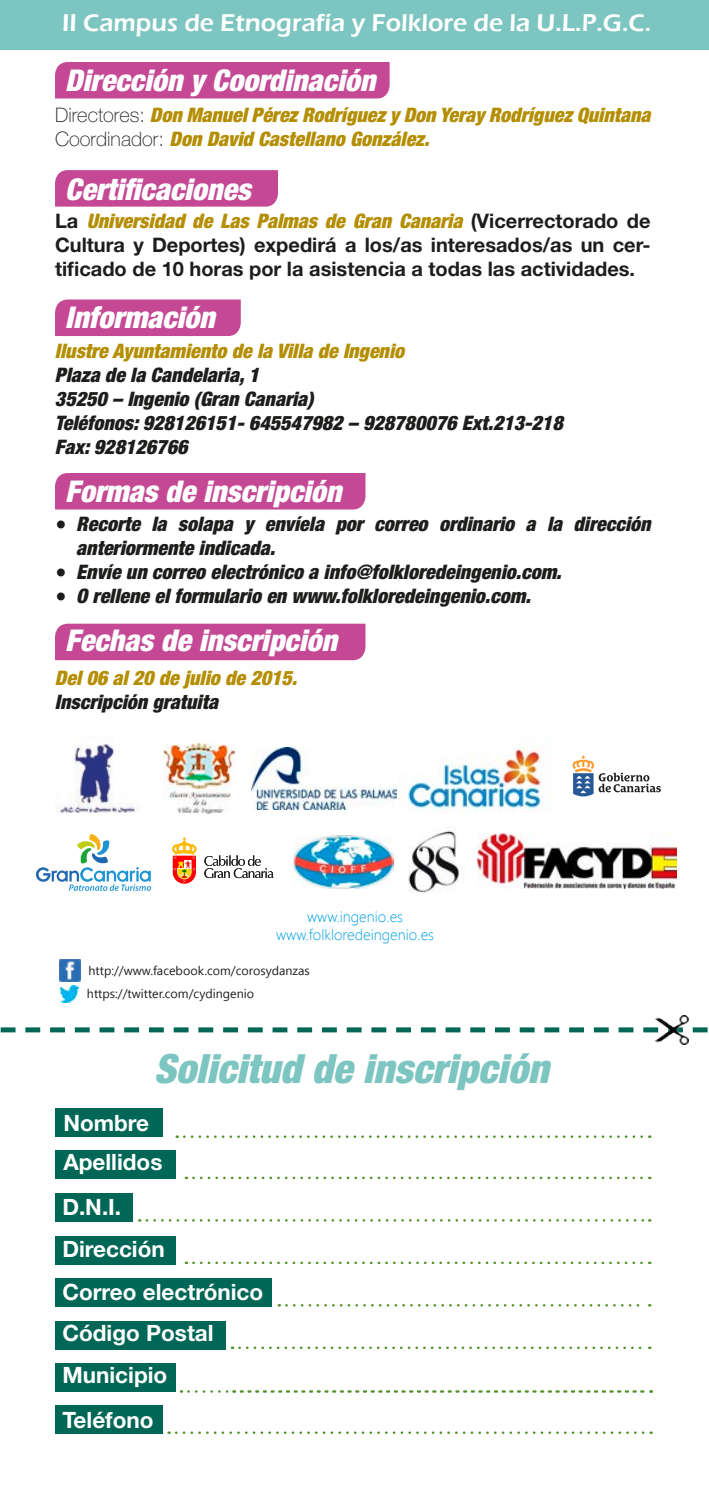
<style>
.page{position:relative;width:709px;height:1489px;background:#fff}
.page>*{position:absolute;margin:0;border:0;box-sizing:border-box;transform-origin:0 0}
.t1{font:italic 900 condensed 40.25px "Helvetica Neue LT Std";color:#7cc5c0}
.t2{font:italic 900 condensed 30px "Helvetica Neue LT Std";color:#fff}
.t3{font:600 25px "Eras ITC";color:#fff}
.t4{font:700 22.5px "Helvetica Neue LT Std";color:#fff}
.t5{font:italic 900 condensed 20px/24px "Helvetica Neue LT Std";color:#1d1d1b}
.t6{font:italic 900 condensed 20px/24px "Helvetica Neue LT Std";color:#b48e00}
.t7{font:700 20px/24px "Helvetica Neue LT Std";color:#1d1d1b;text-align:justify}
.t8{font:300 15px/18px "Segoe UI";color:#009fe3;text-align:center}
.t9{font:12.5px/23.2px "Segoe UI";color:#1d1d1b}
.t10{font:9.75px "Univers";color:#1d1d1b}
.s1{font-weight:100;font-style:normal;font-stretch:normal;color:#1d1d1b}
.s2{font-weight:900;font-style:italic;font-stretch:condensed;color:#b48e00}
.s3{font-family:"Minion Pro";font-weight:400;font-style:normal;font-stretch:normal;font-size:30px}
</style>
<div class="page">
<svg style="left:0;top:1027px;width:708px;height:407px"></svg>
<div style="left:55px;top:473px;width:310px;height:36px;background:#c44894"></div>
<div style="left:55px;top:623px;width:310px;height:37px;background:#c44894"></div>
<div style="left:55px;top:299px;width:186px;height:37px;background:#c44894"></div>
<img style="left:400px;top:745px;width:144px;height:67px">
<img style="left:55px;top:737px;width:81px;height:76px">
<img style="left:251px;top:748px;width:145px;height:61px">
<svg style="left:572px;top:755px;width:89px;height:41px"></svg>
<svg style="left:36px;top:834px;width:115px;height:56px"></svg>
<svg style="left:172px;top:837px;width:102px;height:47px"></svg>
<img style="left:163px;top:743px;width:71px;height:70px">
<img style="left:294px;top:835px;width:99px;height:53px">
<img style="left:59px;top:959px;width:22px;height:22px">
<img style="left:59px;top:985px;width:21px;height:17px">
<div style="left:0;top:0;width:709px;height:49px;background:#7cc5c0"></div>
<img style="left:408px;top:827px;width:56px;height:66px">
<img style="left:478px;top:833px;width:198px;height:55px">
<div style="left:55px;top:1108px;width:108px;height:28px;background:#065"></div>
<div style="left:55px;top:1235px;width:120px;height:28px;background:#065"></div>
<div style="left:55px;top:1363px;width:120px;height:28px;background:#065"></div>
<div style="left:55px;top:1150px;width:120px;height:28px;background:#065"></div>
<div style="left:55px;top:1278px;width:216px;height:28px;background:#065"></div>
<div style="left:55px;top:1405px;width:108px;height:28px;background:#065"></div>
<div style="left:55px;top:1193px;width:78px;height:28px;background:#065"></div>
<div style="left:55px;top:1320px;width:170px;height:28px;background:#065"></div>
<img style="left:655px;top:1015px;width:33px;height:29px">
<svg style="left:184px;top:1135px;width:466px;height:2px"></svg>
<svg style="left:193px;top:1176px;width:457px;height:3px"></svg>
<svg style="left:147px;top:1218px;width:503px;height:3px"></svg>
<svg style="left:193px;top:1261px;width:457px;height:2px"></svg>
<svg style="left:286px;top:1303px;width:364px;height:3px"></svg>
<svg style="left:239px;top:1346px;width:411px;height:2px"></svg>
<svg style="left:188px;top:1389px;width:463px;height:3px"></svg>
<svg style="left:176px;top:1431px;width:475px;height:2px"></svg>
<div style="left:55px;top:62px;width:334px;height:36px;background:#c44894"></div>
<div style="left:55px;top:170px;width:223px;height:37px;background:#c44894"></div>
<p class="t3" style="left:62px;top:9px;width:590px">II Campus de Etnografía y Folklore de la U.L.P.G.C.</p>
<h2 class="t2" style="left:65px;top:62px;width:312px">Dirección y Coordinación</h2>
<p class="t6" style="left:55px;top:103px;width:597px"><span class="s1">Directores:</span> Don Manuel Pérez Rodríguez y Don Yeray Rodríguez Quintana<br><span class="s1">Coordinador:</span> Don David Castellano González.</p>
<h2 class="t2" style="left:65px;top:170px;width:187px">Certificaciones</h2>
<p class="t7" style="left:55px;top:208px;width:597px">La <span class="s2">Universidad de Las Palmas de Gran Canaria</span> (Vicerrectorado de Cultura y Deportes) expedirá a los/as interesados/as un cer&shy;tificado de 10 horas por la asistencia a todas las actividades.</p>
<h2 class="t2" style="left:65px;top:298px;width:151px">Información</h2>
<p class="t6" style="left:55px;top:339px;width:351px">Ilustre Ayuntamiento de la Villa de Ingenio</p>
<p class="t5" style="left:55px;top:363px;width:509px">Plaza de la Candelaria, 1<br>35250 – Ingenio (Gran Canaria)<br>Teléfonos: 928126151- 645547982 – 928780076 Ext.213-218<br>Fax: 928126766</p>
<h2 class="t2" style="left:65px;top:473px;width:278px">Formas de inscripción</h2>
<p class="t10" style="left:564px;top:512px;width:132px">Marca Gobierno de Canarias</p>
<p class="t5" style="left:76px;top:512px;width:576px;text-indent:-21px"><span class="s3">•</span> Recorte la solapa y envíela por correo ordinario a la dirección anteriormente indicada.</p>
<p class="t5" style="left:55px;top:560px;width:508px"><span class="s3">•</span> Envíe un correo electrónico a info@folkloredeingenio.com.</p>
<p class="t5" style="left:55px;top:584px;width:477px"><span class="s3">•</span> O rellene el formulario en www.folkloredeingenio.com.</p>
<h2 class="t2" style="left:65px;top:622px;width:273px">Fechas de inscripción</h2>
<p class="t6" style="left:55px;top:666px;width:244px">Del 06 al 20 de julio de 2015.</p>
<p class="t5" style="left:55px;top:690px;width:165px">Inscripción gratuita</p>
<p class="t8" style="left:276px;top:907px;width:159px">www.ingenio.es www.folkloredeingenio.es</p>
<p class="t9" style="left:87px;top:958px;width:224px">http://www.facebook.com/corosydanzas https://twitter.com/cydingenio</p>
<h1 class="t1" style="left:154px;top:1043px;width:396px">Solicitud de inscripción</h1>
<p class="t4" style="left:63px;top:1109px;width:87px">Nombre</p>
<p class="t4" style="left:63px;top:1148px;width:101px">Apellidos</p>
<p class="t4" style="left:62px;top:1192px;width:60px">D.N.I.</p>
<p class="t4" style="left:62px;top:1235px;width:104px">Dirección</p>
<p class="t4" style="left:62px;top:1277px;width:202px">Correo electrónico</p>
<p class="t4" style="left:62px;top:1318px;width:153px">Código Postal</p>
<p class="t4" style="left:62px;top:1361px;width:106px">Municipio</p>
<p class="t4" style="left:62px;top:1405px;width:93px">Teléfono</p>
</div>
